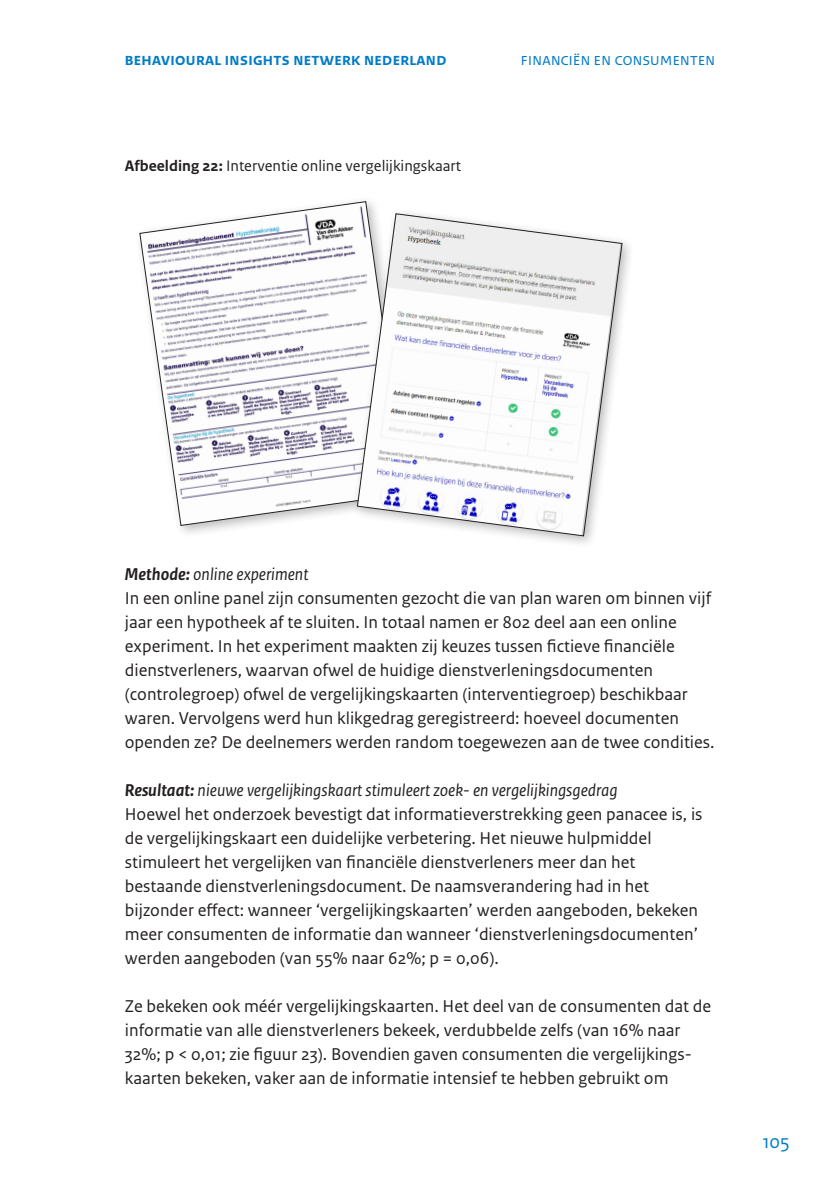
<style>
.page{position:relative;width:840px;height:1191px;background:#fff}
.page>*{position:absolute;margin:0;border:0;box-sizing:border-box;transform-origin:0 0}
.t1{font:20px "Rijksoverheid Sans Text";color:#007bc7}
.p_Brood_Sans{font:18px/24px "Rijksoverheid Sans Text";color:#231f20}
.showcase_tussenkop{font:italic 18px "Rijksoverheid Sans Text";color:#231f20}
.t2{font:700 18px "Rijksoverheid Sans Heading";letter-spacing:.02em;color:#007bc7}
.t3{font:18px "Rijksoverheid Sans Heading";letter-spacing:.02em;color:#007bc7}
.figuurtitel{font:16px "Rijksoverheid Sans Text";color:#231f20}
.s1{font-weight:700}
</style>
<div class="page">
<svg style="left:139px;top:201px;width:236px;height:325px"></svg>
<div style="left:351px;top:208px;width:283px;height:341px;background:#231f20;opacity:.3"></div>
<svg style="left:357px;top:213px;width:265px;height:323px"></svg>
<p class="t2" style="left:125px;top:49px;width:323px">behavioural insights netwerk nederland</p>
<p class="t3" style="left:520px;top:48px;width:196px">financiën en consumenten</p>
<p class="figuurtitel" style="left:125px;top:157px;width:337px"><span class="s1">Afbeelding 22:</span> Interventie online vergelijkingskaart</p>
<h3 class="showcase_tussenkop" style="left:125px;top:563px;width:185px"><span class="s1">Methode:</span> online experiment</h3>
<p class="p_Brood_Sans" style="left:125px;top:586px;width:591px">In een online panel zijn consumenten gezocht die van plan waren om binnen vijf jaar een hypotheek af te sluiten. In totaal namen er 802 deel aan een online experiment. In het experiment maakten zij keuzes tussen fictieve financiële dienstverleners, waarvan ofwel de huidige dienstverleningsdocumenten (controlegroep) ofwel de vergelijkingskaarten (interventiegroep) beschikbaar waren. Vervolgens werd hun klikgedrag geregistreerd: hoeveel documenten openden ze? De deelnemers werden random toegewezen aan de twee condities.</p>
<h3 class="showcase_tussenkop" style="left:125px;top:779px;width:494px"><span class="s1">Resultaat:</span> nieuwe vergelijkingskaart stimuleert zoek- en vergelijkingsgedrag</h3>
<p class="p_Brood_Sans" style="left:125px;top:802px;width:579px">Hoewel het onderzoek bevestigt dat informatieverstrekking geen panacee is, is de vergelijkingskaart een duidelijke verbetering. Het nieuwe hulpmiddel stimuleert het vergelijken van financiële dienstverleners meer dan het bestaande dienstverleningsdocument. De naamsverandering had in het bijzonder effect: wanneer ‘vergelijkingskaarten’ werden aangeboden, bekeken meer consumenten de informatie dan wanneer ‘dienstverleningsdocumenten’ werden aangeboden (van 55% naar 62%; p = 0,06).</p>
<p class="p_Brood_Sans" style="left:125px;top:994px;width:587px">Ze bekeken ook méér vergelijkingskaarten. Het deel van de consumenten dat de informatie van alle dienstverleners bekeek, verdubbelde zelfs (van 16% naar 32%; p &lt; 0,01; zie figuur 23). Bovendien gaven consumenten die vergelijkings&shy;kaarten bekeken, vaker aan de informatie intensief te hebben gebruikt om</p>
<p class="t1" style="left:761px;top:1129px;width:29px">105</p>
</div>
